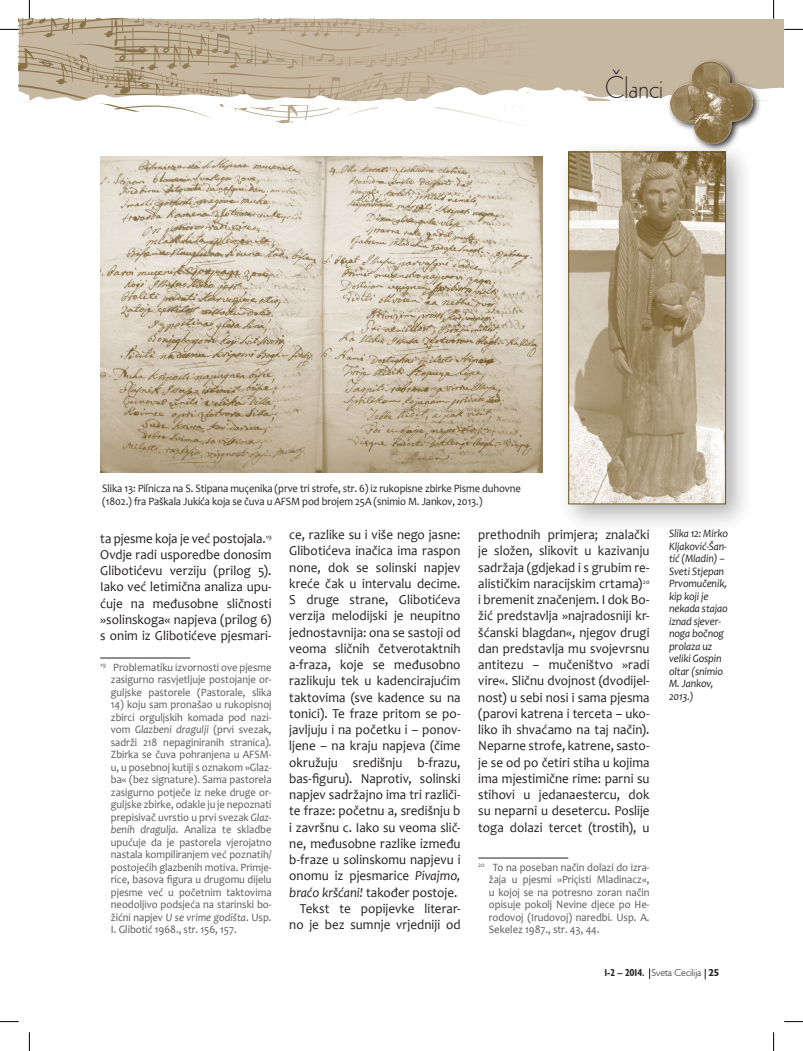
<style>
.page{position:relative;width:803px;height:1051px;background:#fff}
.page>*{position:absolute;margin:0;border:0;box-sizing:border-box;transform-origin:0 0}
.t1{font:30px "Geometric 231 BT Light C";letter-spacing:-.01em;color:#231f20;scale:.95 1}
.t2{font:13.75px/16.2px "Candara";letter-spacing:.005em;color:#231f20;text-align:justify;scale:.95 1}
.t3{font:11.25px/12.5px "Candara";color:#57585a;text-align:justify;scale:.94 1}
.t4{font:11.25px/12.5px "Candara";letter-spacing:-.01em;color:#231f20;scale:.94 1}
.t5{font:italic 11.25px/12.5px "Candara";letter-spacing:-.01em;color:#231f20;scale:.94 1}
.t6{font:300 10px "Humanist 521 BT";color:#231f20}
.s1{font-style:italic}
.s2{font-weight:700;font-stretch:condensed}
.s3{font-weight:700}
</style>
<div class="page">
<hr style="left:100px;top:658px;width:90px;height:1px;background:#231f20">
<hr style="left:478px;top:858px;width:90px;height:1px;background:#231f20">
<div style="left:557px;top:140px;width:197px;height:393px;background:#231f20;opacity:.35"></div>
<img style="left:570px;top:154px;width:154px;height:348px">
<div style="left:568px;top:152px;width:158px;height:352px;border:1px solid #6b5220"></div>
<img style="left:100px;top:157px;width:443px;height:315px">
<svg style="left:0;top:1021px;width:19px;height:1px"></svg>
<svg style="left:784px;top:1021px;width:19px;height:1px"></svg>
<svg style="left:29px;top:1032px;width:1px;height:19px"></svg>
<svg style="left:0;top:0;width:803px;height:153px"></svg>
<svg style="left:773px;top:1032px;width:1px;height:19px"></svg>
<h1 class="t1" style="left:605px;top:69px;width:63px">Članci</h1>
<p class="t4" style="left:102px;top:482px;width:447px">Slika 13: Piſnicza na S. Stipana muçenika (prve tri strofe, str. 6) iz rukopisne zbirke Pisme duhovne (1802.) fra Paškala Jukića koja se čuva u AFSM pod brojem 25A (snimio M. Jankov, 2013.)</p>
<p class="t2" style="left:100px;top:530px;width:182px">ta pjesme koja je već postojala.<sup>19<br></sup>Ovdje radi usporedbe donosim Glibotićevu verziju (prilog 5).<br>Iako već letimična analiza upu&shy;ćuje na međusobne sličnosti »solinskoga« napjeva (prilog 6) s onim iz Glibotićeve pjesmari-</p>
<p class="t3" style="left:111px;top:660px;width:172px;text-indent:-11px"><sup>19</sup> Problematiku izvornosti ove pjesme zasigurno rasvjetljuje postojanje or&shy;guljske pastorele (Pastorale, slika</p>
<p class="t3" style="left:111px;top:698px;width:172px">14) koju sam pronašao u rukopisnoj zbirci orguljskih komada pod nazi&shy;vom <span class="s1">Glazbeni dragulji</span> (prvi svezak, sadrži 218 nepaginiranih stranica).<br>Zbirka se čuva pohranjena u AFSM&shy;u, u posebnoj kutiji s oznakom »Glaz&shy;ba« (bez signature). Sama pastorela zasigurno potječe iz neke druge or&shy;guljske zbirke, odakle ju je nepoznati prepisivač uvrstio u prvi svezak <span class="s1">Glaz&shy;benih dragulja</span>. Analiza te skladbe upućuje da je pastorela vjerojatno nastala kompiliranjem već poznatih/ postojećih glazbenih motiva. Primje&shy;rice, basova figura u drugomu dijelu pjesme već u početnim taktovima neodoljivo podsjeća na starinski bo&shy;žićni napjev <span class="s1">U se vrime godišta</span>. Usp.<br>I. Glibotić 1968., str. 156, 157.</p>
<p class="t2" style="left:289px;top:526px;width:182px;text-align:right">ce, razlike su i više nego jasne:<br>Glibotićeva inačica ima raspon none, dok se solinski napjev kreće čak u intervalu decime.<br>S druge strane, Glibotićeva verzija melodijski je neupitno jednostavnija: ona se sastoji od veoma sličnih četverotaktnih a-fraza, koje se međusobno razlikuju tek u kadencirajućim taktovima (sve kadence su na tonici). Te fraze pritom se po&shy;javljuju i na početku i – ponov&shy;ljene – na kraju napjeva (čime okružuju središnju b-frazu, bas-figuru). Naprotiv, solinski napjev sadržajno ima tri različi&shy;te fraze: početnu a, središnju b i završnu c. Iako su veoma slič&shy;ne, međusobne razlike između b-fraze u solinskomu napjevu i onomu iz pjesmarice <span class="s1">Pivajmo, braćo kršćani!</span> također postoje.<br>Tekst te popijevke literar&shy;no je bez sumnje vrjedniji od</p>
<p class="t2" style="left:478px;top:526px;width:182px">prethodnih primjera; znalački je složen, slikovit u kazivanju sadržaja (gdjekad i s grubim re&shy;alističkim naracijskim crtama)<sup>20 </sup>i bremenit značenjem. I dok Bo&shy;žić predstavlja »najradosniji kr&shy;šćanski blagdan«, njegov drugi dan predstavlja mu svojevrsnu antitezu – mučeništvo »radi vire«. Sličnu dvojnost (dvodijel&shy;nost) u sebi nosi i sama pjesma (parovi katrena i terceta – uko&shy;liko ih shvaćamo na taj način).<br>Neparne strofe, katrene, sasto&shy;je se od po četiri stiha u kojima ima mjestimične rime: parni su stihovi u jedanaestercu, dok su neparni u desetercu. Poslije toga dolazi tercet (trostih), u</p>
<p class="t3" style="left:489px;top:860px;width:172px;text-indent:-11px"><sup>20</sup> To na poseban način dolazi do izra&shy;žaja u pjesmi »Priçisti Mladinacz«, u kojoj se na potresno zoran način opisuje pokolj Nevine djece po He&shy;rodovoj (Irudovoj) naredbi. Usp. A.<br>Sekelez 1987., str. 43, 44.</p>
<p class="t5" style="left:669px;top:527px;width:64px">Slika 12: Mirko<br>Kljaković-Šan&shy;tić (Mladin) –<br>Sveti Stjepan<br>Prvomučenik, kip koji je nekada stajao iznad sjever&shy;noga bočnog prolaza uz veliki Gospin oltar (snimio<br>M. Jankov,<br>2013.)</p>
<p class="t6" style="left:604px;top:967px;width:116px"><span class="s2">1-2 – 2014.</span> Sveta Cecilija <span class="s3">25</span></p>
</div>
